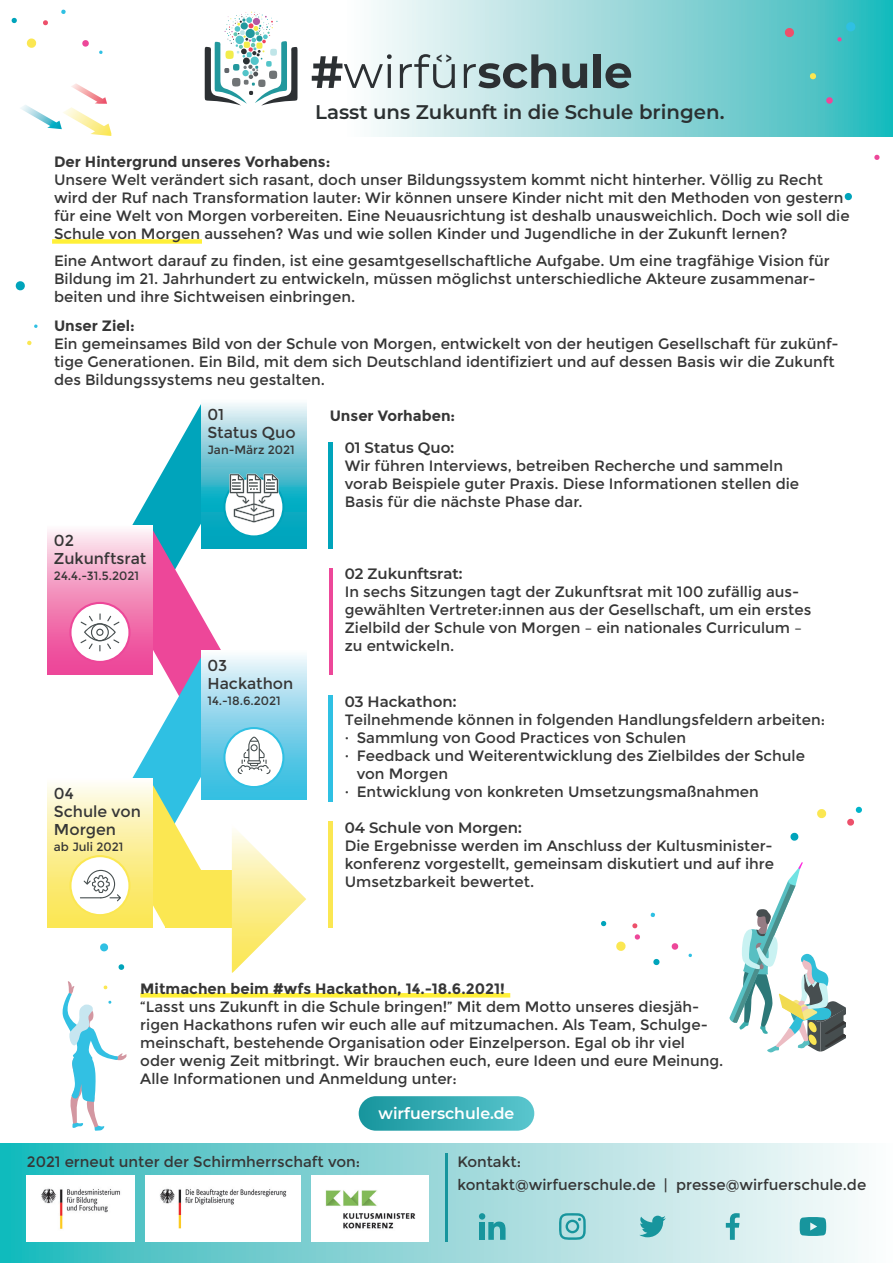
<style>
.page{position:relative;width:893px;height:1263px;background:#fff}
.page>*{position:absolute;margin:0;border:0;box-sizing:border-box;transform-origin:0 0}
.t1{font:600 19.8px "Montserrat";color:#2b3031}
.t2{font:700 16.2px "Montserrat";color:#2c3033;scale:.65 1}
.t3{font:15.75px/18px "Montserrat";color:#363636}
.t4{font:600 15.75px "Montserrat";color:#fff}
.t5{font:15px/18px "Montserrat";color:#363636}
.t6{font:700 15px "Montserrat";color:#363636}
.t7{font:600 15px "Montserrat";color:#363636}
.t8{font:12px "Montserrat";color:#363636}
</style>
<div class="page">
<div style="left:52px;top:239px;width:150px;height:5px;background:#fff038"></div>
<svg style="left:140px;top:993px;width:370px;height:4px"></svg>
<svg style="left:0;top:1144px;width:858px;height:119px;background:#a1dcde"></svg>
<svg style="left:371px;top:0;width:522px;height:136px;background:#8ed6d8"></svg>
<svg style="left:312px;top:54px;width:80px;height:34px"></svg>
<svg style="left:400px;top:54px;width:55px;height:34px;background:#b5c3c4"></svg>
<svg style="left:464px;top:54px;width:92px;height:34px;background:#899fa1"></svg>
<svg style="left:562px;top:64px;width:25px;height:24px"></svg>
<div style="left:594px;top:54px;width:7px;height:34px;background:#2c3033"></div>
<svg style="left:605px;top:63px;width:26px;height:25px"></svg>
<svg style="left:204px;top:12px;width:94px;height:94px"></svg>
<svg style="left:21px;top:83px;width:90px;height:53px"></svg>
<svg style="left:639px;top:1216px;width:27px;height:21px"></svg>
<svg style="left:799px;top:1217px;width:27px;height:19px"></svg>
<svg style="left:479px;top:1213px;width:27px;height:27px"></svg>
<svg style="left:559px;top:1213px;width:27px;height:27px"></svg>
<img style="left:27px;top:1176px;width:108px;height:66px">
<img style="left:311px;top:1176px;width:117px;height:66px">
<img style="left:145px;top:1176px;width:156px;height:66px">
<div style="left:359px;top:1096px;width:175px;height:35px;background:linear-gradient(to right,#18959d,#5ac6ce);border-radius:17px"></div>
<hr style="left:445px;top:1153px;width:3px;height:89px;background:#17959d">
<svg style="left:15px;top:281px;width:10px;height:10px"></svg>
<svg style="left:27px;top:340px;width:5px;height:5px"></svg>
<svg style="left:34px;top:324px;width:4px;height:4px"></svg>
<svg style="left:817px;top:809px;width:10px;height:10px"></svg>
<svg style="left:847px;top:807px;width:15px;height:19px"></svg>
<svg style="left:790px;top:832px;width:9px;height:9px"></svg>
<svg style="left:844px;top:193px;width:8px;height:8px"></svg>
<svg style="left:874px;top:154px;width:6px;height:6px"></svg>
<div style="left:826px;top:97px;width:7px;height:7px;background:#ed4799;border-radius:50%"></div>
<svg style="left:809px;top:73px;width:7px;height:7px"></svg>
<svg style="left:784px;top:27px;width:11px;height:11px"></svg>
<svg style="left:837px;top:21px;width:19px;height:21px"></svg>
<svg style="left:61px;top:9px;width:5px;height:5px"></svg>
<svg style="left:82px;top:40px;width:7px;height:7px"></svg>
<svg style="left:99px;top:50px;width:4px;height:4px"></svg>
<svg style="left:26px;top:38px;width:11px;height:10px"></svg>
<svg style="left:11px;top:17px;width:6px;height:6px"></svg>
<svg style="left:43px;top:20px;width:5px;height:6px"></svg>
<svg style="left:634px;top:934px;width:6px;height:6px"></svg>
<svg style="left:650px;top:912px;width:5px;height:5px"></svg>
<svg style="left:671px;top:943px;width:8px;height:7px"></svg>
<svg style="left:688px;top:953px;width:4px;height:4px"></svg>
<svg style="left:653px;top:958px;width:7px;height:7px"></svg>
<svg style="left:616px;top:941px;width:10px;height:10px"></svg>
<svg style="left:601px;top:921px;width:6px;height:5px"></svg>
<svg style="left:632px;top:923px;width:6px;height:5px"></svg>
<svg style="left:132px;top:403px;width:70px;height:122px"></svg>
<svg style="left:152px;top:525px;width:69px;height:127px"></svg>
<svg style="left:49px;top:652px;width:153px;height:75px"></svg>
<svg style="left:202px;top:403px;width:104px;height:146px;background:#6dc7d6"></svg>
<svg style="left:223px;top:474px;width:61px;height:63px"></svg>
<svg style="left:48px;top:530px;width:104px;height:144px;background:#f49ac3"></svg>
<svg style="left:69px;top:602px;width:61px;height:61px"></svg>
<svg style="left:202px;top:650px;width:104px;height:77px;background:#bce4f3"></svg>
<div style="left:48px;top:778px;width:104px;height:149px;background:linear-gradient(to bottom,#fdfbee,#fae445)"></div>
<svg style="left:69px;top:727px;width:237px;height:245px"></svg>
<hr style="left:329px;top:442px;width:4px;height:107px;background:#00a4bb">
<hr style="left:329px;top:569px;width:3px;height:106px;background:#ed4799">
<hr style="left:329px;top:695px;width:4px;height:106px;background:#2fc0e3">
<hr style="left:329px;top:821px;width:4px;height:106px;background:#fbe752">
<svg style="left:729px;top:862px;width:117px;height:191px"></svg>
<svg style="left:62px;top:981px;width:65px;height:150px"></svg>
<svg style="left:726px;top:1213px;width:14px;height:27px"></svg>
<p class="t2" style="left:436px;top:46px;width:26px">&lt; &gt;</p>
<h1 class="t1" style="left:315px;top:98px;width:411px">Lasst uns Zukunft in die Schule bringen.</h1>
<p class="t6" style="left:54px;top:153px;width:278px">Der Hintergrund unseres Vorhabens:</p>
<p class="t5" style="left:54px;top:171px;width:797px">Unsere Welt verändert sich rasant, doch unser Bildungssystem kommt nicht hinterher. Völlig zu Recht wird der Ruf nach Transformation lauter: Wir können unsere Kinder nicht mit den Methoden von gestern für eine Welt von Morgen vorbereiten. Eine Neuausrichtung ist deshalb unausweichlich. Doch wie soll die Schule von Morgen aussehen? Was und wie sollen Kinder und Jugendliche in der Zukunft lernen?</p>
<p class="t5" style="left:54px;top:252px;width:777px">Eine Antwort darauf zu finden, ist eine gesamtgesellschaftliche Aufgabe. Um eine tragfähige Vision für<br>Bildung im 21. Jahrhundert zu entwickeln, müssen möglichst unterschiedliche Akteure zusammenar&shy;beiten und ihre Sichtweisen einbringen.</p>
<p class="t6" style="left:54px;top:317px;width:82px">Unser Ziel:</p>
<p class="t5" style="left:54px;top:335px;width:786px">Ein gemeinsames Bild von der Schule von Morgen, entwickelt von der heutigen Gesellschaft für zukünf&shy;tige Generationen. Ein Bild, mit dem sich Deutschland identifiziert und auf dessen Basis wir die Zukunft des Bildungssystems neu gestalten.</p>
<p class="t3" style="left:54px;top:531px;width:94px">02<br>Zukunftsrat</p>
<p class="t8" style="left:54px;top:569px;width:87px">24.4.-31.5.2021</p>
<p class="t3" style="left:54px;top:784px;width:89px">04<br>Schule von<br>Morgen</p>
<p class="t8" style="left:54px;top:840px;width:71px">ab Juli 2021</p>
<p class="t3" style="left:207px;top:405px;width:18px">01</p>
<p class="t6" style="left:330px;top:407px;width:127px">Unser Vorhaben:</p>
<p class="t3" style="left:207px;top:423px;width:90px">Status Quo</p>
<p class="t8" style="left:207px;top:443px;width:89px">Jan-März 2021</p>
<p class="t7" style="left:345px;top:437px;width:111px">01 Status Quo:</p>
<p class="t5" style="left:345px;top:457px;width:456px">Wir führen Interviews, betreiben Recherche und sammeln vorab Beispiele guter Praxis. Diese Informationen stellen die<br>Basis für die nächste Phase dar.</p>
<p class="t3" style="left:207px;top:656px;width:87px">03<br>Hackathon</p>
<p class="t8" style="left:207px;top:694px;width:75px">14.-18.6.2021</p>
<p class="t7" style="left:345px;top:563px;width:119px">02 Zukunftsrat:</p>
<p class="t5" style="left:345px;top:583px;width:468px">In sechs Sitzungen tagt der Zukunftsrat mit 100 zufällig aus&shy;gewählten Vertreter:innen aus der Gesellschaft, um ein erstes Zielbild der Schule von Morgen – ein nationales Curriculum – zu entwickeln.</p>
<p class="t7" style="left:345px;top:690px;width:113px">03 Hackathon:</p>
<p class="t5" style="left:345px;top:710px;width:482px">Teilnehmende können in folgenden Handlungsfeldern arbeiten:</p>
<p class="t5" style="left:345px;top:728px;width:343px">· Sammlung von Good Practices von Schulen</p>
<p class="t5" style="left:345px;top:746px;width:462px">· Feedback und Weiterentwicklung des Zielbildes der Schule</p>
<p class="t5" style="left:357px;top:764px;width:93px">von Morgen</p>
<p class="t5" style="left:345px;top:782px;width:416px">· Entwicklung von konkreten Umsetzungsmaßnahmen</p>
<p class="t7" style="left:345px;top:817px;width:179px">04 Schule von Morgen:</p>
<p class="t5" style="left:345px;top:837px;width:431px;text-align:justify">Die Ergebnisse werden im Anschluss der Kultusminister&shy;konferenz vorgestellt, gemeinsam diskutiert und auf ihre Umsetzbarkeit bewertet.</p>
<p class="t6" style="left:140px;top:979px;width:366px">Mitmachen beim #wfs Hackathon, 14.-18.6.2021!</p>
<p class="t5" style="left:140px;top:997px;width:585px">“Lasst uns Zukunft in die Schule bringen!” Mit dem Motto unseres diesjäh&shy;rigen Hackathons rufen wir euch alle auf mitzumachen. Als Team, Schulge&shy;meinschaft, bestehende Organisation oder Einzelperson. Egal ob ihr viel oder wenig Zeit mitbringt. Wir brauchen euch, eure Ideen und eure Meinung.<br>Alle Informationen und Anmeldung unter:</p>
<p class="t5" style="left:27px;top:1153px;width:335px">2021 erneut unter der Schirmherrschaft von:</p>
<p class="t4" style="left:379px;top:1102px;width:137px">wirfuerschule.de</p>
<p class="t5" style="left:457px;top:1150px;width:410px;line-height:22.5px">Kontakt:<br>kontakt@wirfuerschule.de | presse@wirfuerschule.de</p>
</div>
